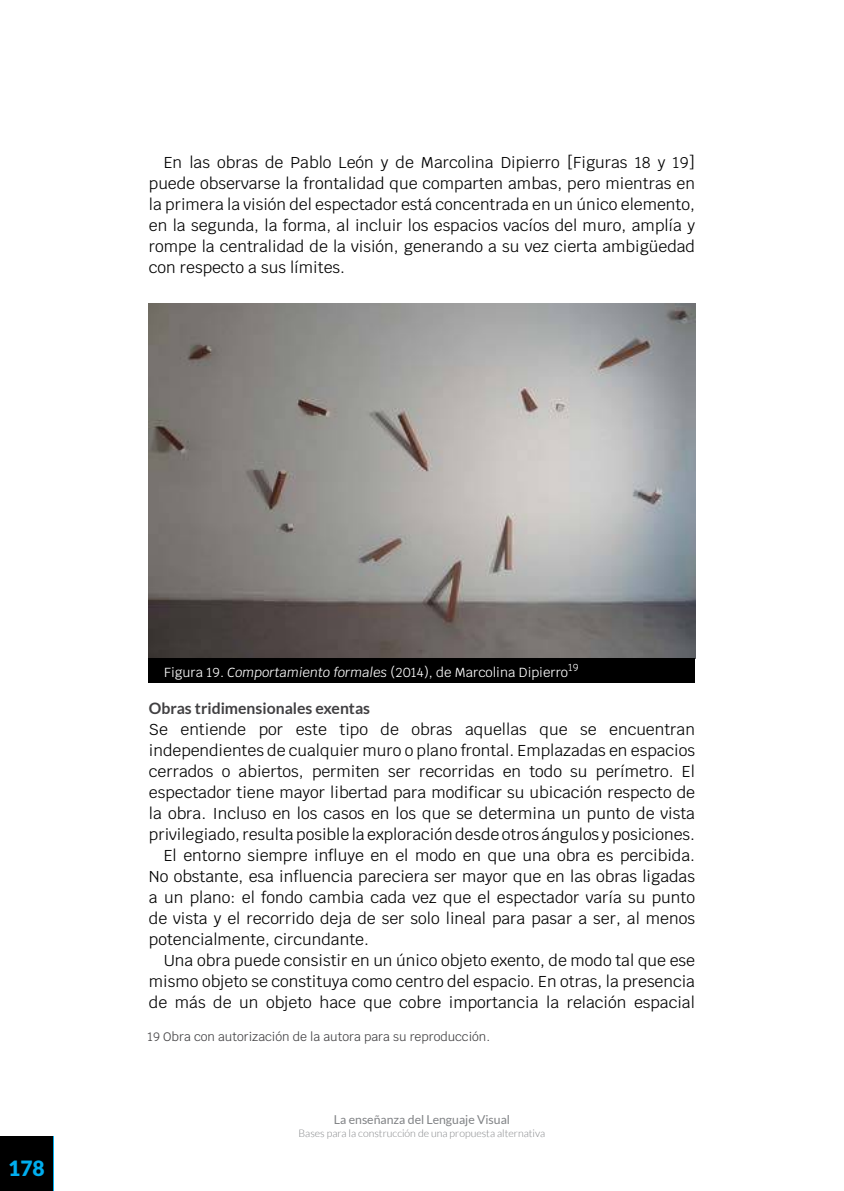
<style>
.page{position:relative;width:844px;height:1191px;background:#fff}
.page>*{position:absolute;margin:0;border:0;box-sizing:border-box;transform-origin:0 0}
.t1{font:900 21px "Lato";color:#00aeef}
.t2{font:15.75px/21px "Krub";color:#000;text-align:justify}
.t3{font:700 15.75px "Lato";color:#414042}
.t4{font:13.12px "Krub";color:#fff}
.t5{font:12.25px "Krub";color:#414042}
.t6{font:12.25px "Lato";color:#808285}
.t7{font:300 10.5px "Lato";color:#808285}
.s1{font-style:italic}
</style>
<div class="page">
<div style="left:0;top:1136px;width:53px;height:55px;background:#000"></div>
<img style="left:149px;top:303px;width:545px;height:355px">
<div style="left:149px;top:658px;width:545px;height:24px;background:#000"></div>
<p class="t2" style="left:149px;top:152px;width:547px;text-indent:15px">En las obras de Pablo León y de Marcolina Dipierro [Figuras 18 y 19] puede observarse la frontalidad que comparten ambas, pero mientras en la primera la visión del espectador está concentrada en un único elemento, en la segunda, la forma, al incluir los espacios vacíos del muro, amplía y rompe la centralidad de la visión, generando a su vez cierta ambigüedad con respecto a sus límites.</p>
<h1 class="t1" style="left:8px;top:1156px;width:38px">178</h1>
<p class="t4" style="left:164px;top:661px;width:416px">Figura 19. <span class="s1">Comportamiento formales</span> (2014), de Marcolina Dipierro<sup>19</sup></p>
<p class="t3" style="left:149px;top:699px;width:223px">Obras tridimensionales exentas</p>
<p class="t2" style="left:149px;top:719px;width:547px">Se entiende por este tipo de obras aquellas que se encuentran</p>
<p class="t2" style="left:149px;top:740px;width:547px">independientes de cualquier muro o plano frontal. Emplazadas en espacios</p>
<p class="t2" style="left:149px;top:761px;width:547px">cerrados o abiertos, permiten ser recorridas en todo su perímetro. El</p>
<p class="t2" style="left:149px;top:782px;width:547px">espectador tiene mayor libertad para modificar su ubicación respecto de</p>
<p class="t2" style="left:149px;top:803px;width:547px">la obra. Incluso en los casos en los que se determina un punto de vista</p>
<p class="t2" style="left:149px;top:824px;width:547px">privilegiado, resulta posible la exploración desde otros ángulos y posiciones.</p>
<p class="t2" style="left:164px;top:845px;width:532px">El entorno siempre influye en el modo en que una obra es percibida.</p>
<p class="t2" style="left:149px;top:866px;width:547px">No obstante, esa influencia pareciera ser mayor que en las obras ligadas</p>
<p class="t2" style="left:149px;top:887px;width:547px">a un plano: el fondo cambia cada vez que el espectador varía su punto</p>
<p class="t2" style="left:149px;top:908px;width:547px">de vista y el recorrido deja de ser solo lineal para pasar a ser, al menos</p>
<p class="t2" style="left:149px;top:929px;width:221px">potencialmente, circundante.</p>
<p class="t2" style="left:164px;top:950px;width:532px">Una obra puede consistir en un único objeto exento, de modo tal que ese</p>
<p class="t2" style="left:149px;top:971px;width:547px">mismo objeto se constituya como centro del espacio. En otras, la presencia</p>
<p class="t2" style="left:149px;top:992px;width:547px">de más de un objeto hace que cobre importancia la relación espacial</p>
<p class="t5" style="left:147px;top:1026px;width:344px">19 Obra con autorización de la autora para su reproducción.</p>
<p class="t6" style="left:334px;top:1113px;width:178px">La enseñanza del Lenguaje Visual</p>
<p class="t7" style="left:298px;top:1127px;width:248px">Bases para la construcción de una propuesta alternativa</p>
</div>
